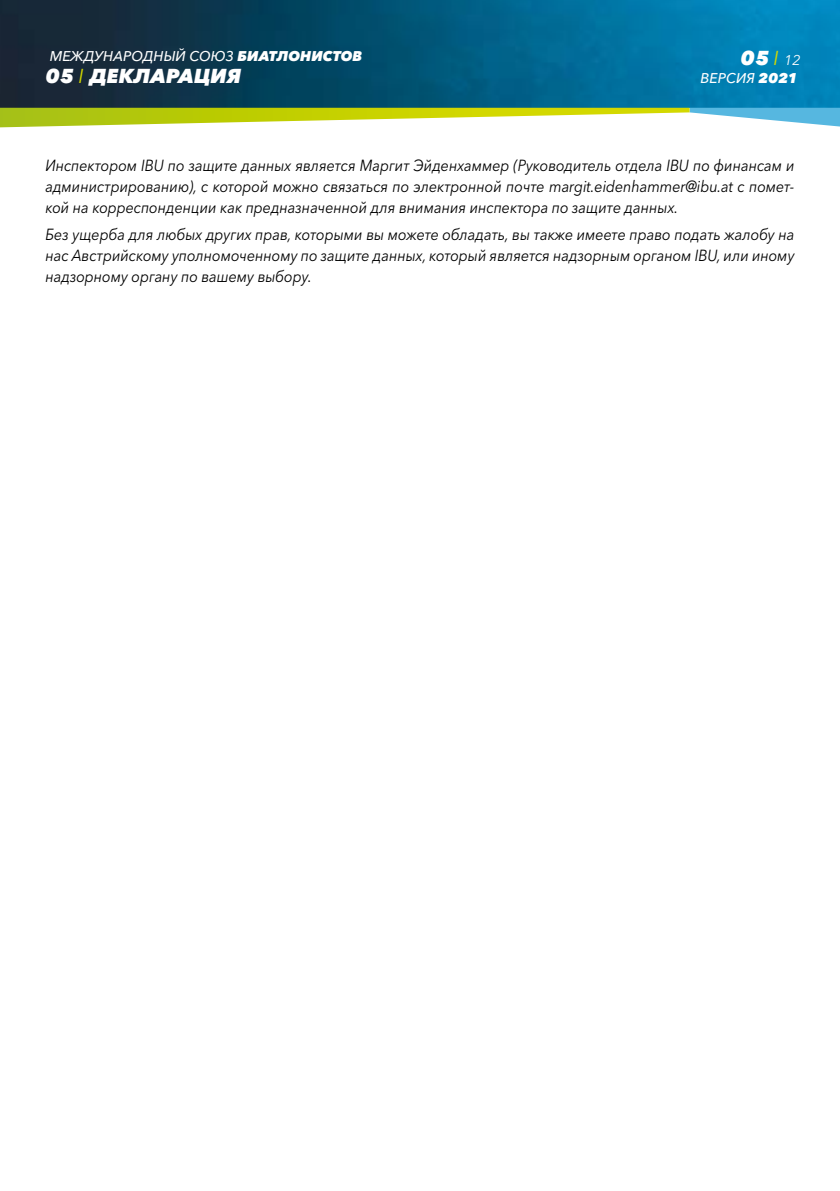
<style>
.page{position:relative;width:840px;height:1191px;background:#fff}
.page>*{position:absolute;margin:0;border:0;box-sizing:border-box;transform-origin:0 0}
.t1{font:italic 800 20px "Avenir Next W1 G";letter-spacing:.005em;color:#fff}
.Grundtext{font:italic 16px/21px "Avenir Next W1 G";letter-spacing:-.005em;color:#000;text-align:justify;scale:.9 1}
.t2{font:italic 500 14px "Avenir Next W1 G";letter-spacing:.005em;color:#fff}
.s1{font-weight:800}
.s2{font-weight:400;color:#d3d800}
.s3{font-weight:400;font-size:14px}
</style>
<div class="page">
<img style="left:0;top:0;width:839px;height:108px">
<svg style="left:0;top:108px;width:839px;height:20px"></svg>
<p class="t2" style="left:50px;top:48px;width:314px">MЕЖДУНАРОДНЫЙ СОЮЗ <span class="s1">БИАТЛОНИСТОВ</span></p>
<p class="t1" style="left:46px;top:64px;width:197px">05 <span class="s2">I</span> ДЕКЛАРАЦИЯ</p>
<p class="t1" style="left:740px;top:46px;width:61px">05 <span class="s2">I</span> <span class="s3">12</span></p>
<p class="t2" style="left:700px;top:70px;width:98px">ВЕРСИЯ <span class="s1">2021</span></p>
<p class="Grundtext" style="left:45px;top:155px;width:833px">Инспектором IBU по защите данных является Маргит Эйденхаммер (Руководитель отдела IBU по финансам и администрированию), с которой можно связаться по электронной почте margit.eidenhammer@ibu.at с помет&shy;кой на корреспонденции как предназначенной для внимания инспектора по защите данных.</p>
<p class="Grundtext" style="left:45px;top:223px;width:833px">Без ущерба для любых других прав, которыми вы можете обладать, вы также имеете право подать жалобу на нас Австрийскому уполномоченному по защите данных, который является надзорным органом IBU, или иному надзорному органу по вашему выбору.</p>
</div>
